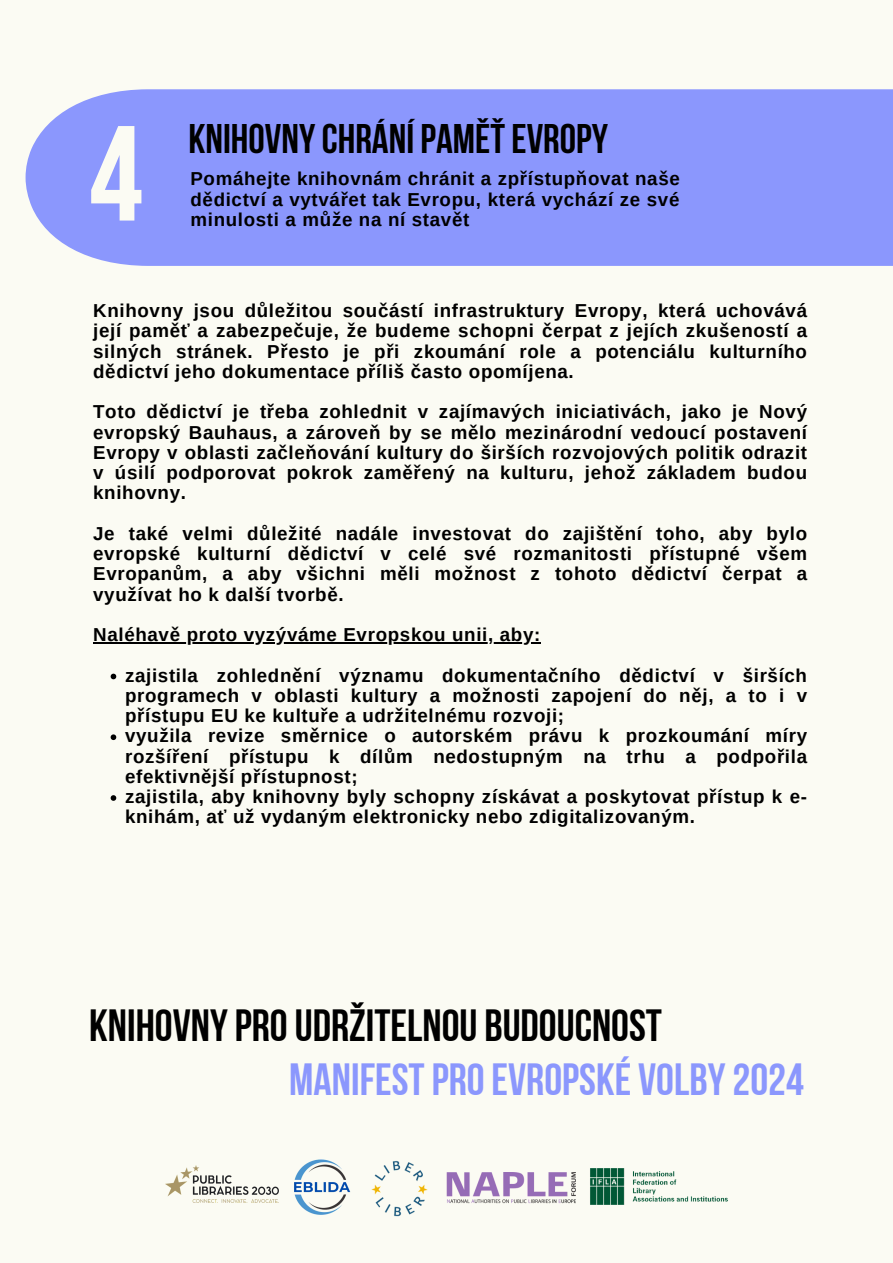
<style>
.page{position:relative;width:893px;height:1263px;background:#fbfbf3}
.page>*{position:absolute;margin:0;border:0;box-sizing:border-box;transform-origin:0 0}
.t1{font:135px "Bebas Neue Cyrillic";color:#fbfbf3}
.t2{font:45px "Bebas Neue Cyrillic";color:#000}
.t3{font:45px "Bebas Neue Cyrillic";color:#8b97fd}
.t4{font:700 41.25px "Bebas Neue";color:#000}
.t5{font:700 18.75px/20.2px "Arimo";letter-spacing:.035em;color:#000;text-align:justify}
</style>
<div class="page">
<div style="left:26px;top:89px;width:867px;height:177px;background:#8b97fd"></div>
<hr style="left:93px;top:642px;width:441px;height:2px;background:#000">
<svg style="left:534px;top:642px;width:7px;height:2px"></svg>
<svg style="left:111px;top:674px;width:5px;height:5px"></svg>
<svg style="left:111px;top:734px;width:5px;height:6px"></svg>
<svg style="left:111px;top:795px;width:5px;height:6px"></svg>
<img style="left:165px;top:1165px;width:114px;height:38px">
<img style="left:294px;top:1159px;width:57px;height:56px">
<img style="left:590px;top:1168px;width:138px;height:37px">
<img style="left:446px;top:1172px;width:129px;height:32px">
<img style="left:371px;top:1161px;width:57px;height:56px">
<h2 class="t1" style="left:89px;top:119px;width:55px">4</h2>
<h1 class="t4" style="left:188px;top:122px;width:421px">KNIHOVNYCHRÁNÍ PAMĚŤEVROPY</h1>
<h3 class="t5" style="left:190px;top:169px;width:491px">Pomáhejte knihovnám chránit a zpřístupňovat naše dědictví a vytvářet tak Evropu, která vychází ze své minulosti a může na ní stavět</h3>
<p class="t5" style="left:93px;top:300px;width:715px">Knihovny jsou důležitou součástí infrastruktury Evropy, která uchovává její paměť a zabezpečuje, že budeme schopni čerpat z jejích zkušeností a silných stránek. Přesto je při zkoumání role a potenciálu kulturního dědictví jeho dokumentace příliš často opomíjena.</p>
<h3 class="t5" style="left:93px;top:402px;width:715px">Toto dědictví je třeba zohlednit v zajímavých iniciativách, jako je Nový evropský Bauhaus, a zároveň by se mělo mezinárodní vedoucí postavení Evropy v oblasti začleňování kultury do širších rozvojových politik odrazit v úsilí podporovat pokrok zaměřený na kulturu, jehož základem budou knihovny.</h3>
<h3 class="t5" style="left:93px;top:523px;width:715px">Je také velmi důležité nadále investovat do zajištění toho, aby bylo evropské kulturní dědictví v celé své rozmanitosti přístupné všem Evropanům, a aby všichni měli možnost z tohoto dědictví čerpat a využívat ho k další tvorbě.</h3>
<h3 class="t5" style="left:93px;top:624px;width:449px">Naléhavě proto vyzýváme Evropskou unii, aby:</h3>
<h3 class="t5" style="left:125px;top:665px;width:683px">zajistila zohlednění významu dokumentačního dědictví v širších programech v oblasti kultury a možnosti zapojení do něj, a to i v přístupu EU ke kultuře a udržitelnému rozvoji;</h3>
<p class="t5" style="left:125px;top:726px;width:683px">využila revize směrnice o autorském právu k prozkoumání míry rozšíření přístupu k dílům nedostupným na trhu a podpořila efektivnější přístupnost;</p>
<p class="t5" style="left:125px;top:786px;width:683px">zajistila, aby knihovny byly schopny získávat a poskytovat přístup k e&shy;knihám, ať už vydaným elektronicky nebo zdigitalizovaným.</p>
<p class="t2" style="left:89px;top:1007px;width:574px">KNIHOVNYPRO UDRŽITELNOU BUDOUCNOST</p>
<h2 class="t3" style="left:289px;top:1061px;width:516px">MANIFEST PROEVROPSKÉ VOLBY2024</h2>
</div>
